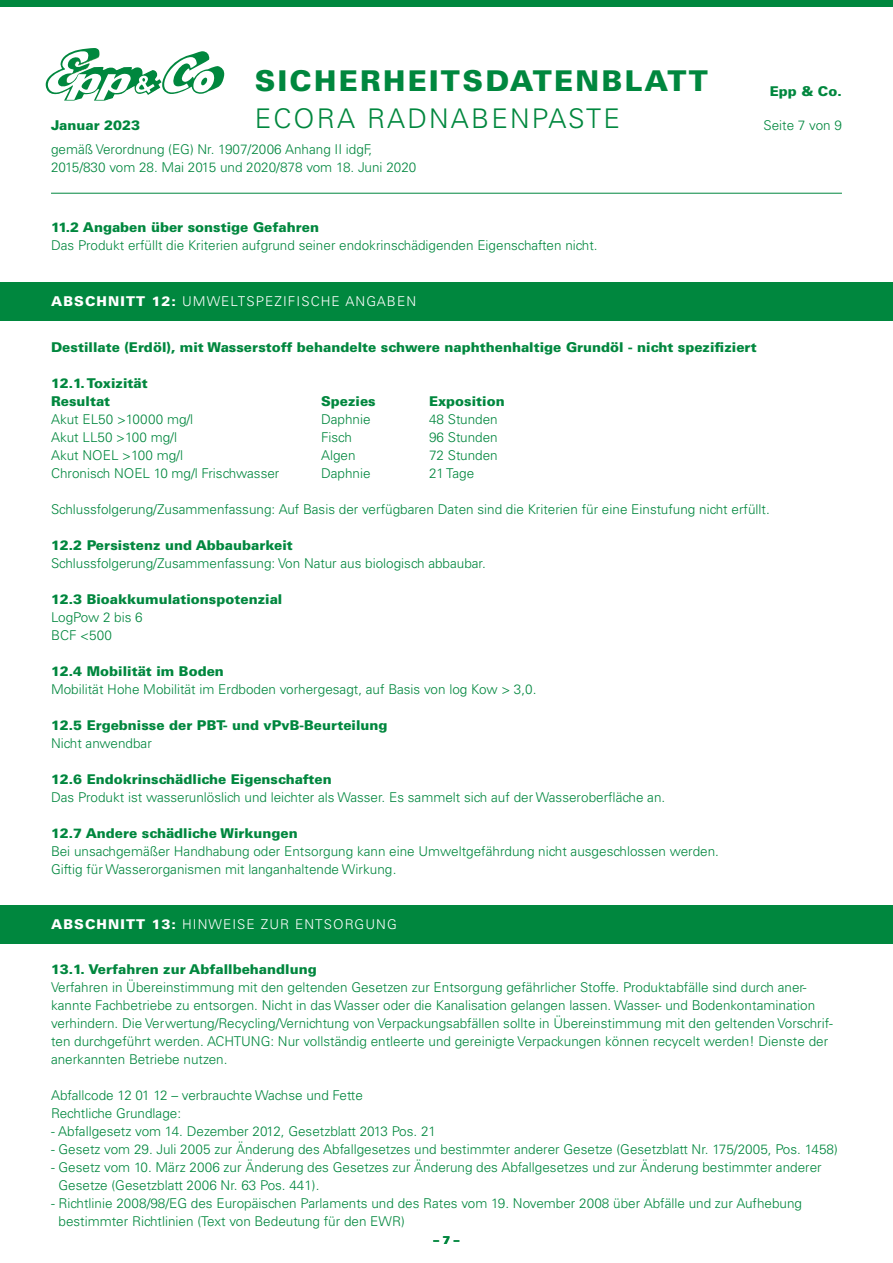
<style>
.page{position:relative;width:893px;height:1263px;background:#fff}
.page>*{position:absolute;margin:0;border:0;box-sizing:border-box;transform-origin:0 0}
.t1{font:900 28.65px "Univers LT";letter-spacing:.08em;color:#00873e}
.t2{font:300 27.15px "Univers LT";letter-spacing:.08em;color:#00873e}
.t3{font:300 13.5px/18px "Univers LT";color:#00873e}
.t4{font:900 13.5px/18px "Univers LT";color:#00873e}
.t5{font:300 13.5px "Univers LT";letter-spacing:.08em;color:#fff}
.t6{font:900 11.25px "Univers LT";color:#00873e}
.s1{font-weight:900}
</style>
<div class="page">
<img style="left:46px;top:48px;width:60px;height:53px">
<svg style="left:47px;top:50px;width:177px;height:50px"></svg>
<div style="left:0;top:0;width:893px;height:7px;background:#00873e"></div>
<hr style="left:51px;top:193px;width:791px;height:1px;background:#00873e">
<div style="left:0;top:283px;width:893px;height:38px;background:#00873e"></div>
<div style="left:0;top:905px;width:893px;height:39px;background:#00873e"></div>
<h1 class="t1" style="left:255px;top:63px;width:455px">SICHERHEITSDATENBLATT</h1>
<p class="t4" style="left:770px;top:82px;width:74px">Epp &amp; Co.</p>
<h2 class="t2" style="left:255px;top:102px;width:367px">ECORA RADNABENPASTE</h2>
<p class="t4" style="left:51px;top:116px;width:91px">Januar 2023</p>
<p class="t3" style="left:763px;top:116px;width:80px">Seite 7 von 9</p>
<p class="t3" style="left:51px;top:140px;width:367px">gemäß Verordnung (EG) Nr. 1907/2006 Anhang II idgF,<br>2015/830 vom 28. Mai 2015 und 2020/878 vom 18. Juni 2020</p>
<p class="t4" style="left:51px;top:218px;width:270px">11.2 Angaben über sonstige Gefahren</p>
<p class="t3" style="left:51px;top:236px;width:548px">Das Produkt erfüllt die Kriterien aufgrund seiner endokrinschädigenden Eigenschaften nicht.</p>
<p class="t5" style="left:51px;top:293px;width:367px"><span class="s1">ABSCHNITT 12:</span> UMWELTSPEZIFISCHE ANGABEN</p>
<p class="t4" style="left:51px;top:338px;width:707px">Destillate (Erdöl), mit Wasserstoff behandelte schwere naphthenhaltige Grundöl - nicht spezifiziert</p>
<p class="t4" style="left:51px;top:374px;width:98px">12.1. Toxizität<br>Resultat</p>
<p class="t4" style="left:321px;top:392px;width:56px">Spezies</p>
<p class="t4" style="left:429px;top:392px;width:77px">Exposition</p>
<p class="t3" style="left:51px;top:410px;width:144px">Akut EL50 &gt;10000 mg/l</p>
<p class="t3" style="left:321px;top:410px;width:51px">Daphnie</p>
<p class="t3" style="left:429px;top:410px;width:70px">48 Stunden</p>
<p class="t3" style="left:51px;top:428px;width:127px">Akut LL50 &gt;100 mg/l</p>
<p class="t3" style="left:321px;top:428px;width:32px">Fisch</p>
<p class="t3" style="left:429px;top:428px;width:70px">96 Stunden</p>
<p class="t3" style="left:51px;top:446px;width:133px">Akut NOEL &gt;100 mg/l</p>
<p class="t3" style="left:321px;top:446px;width:36px">Algen</p>
<p class="t3" style="left:429px;top:446px;width:70px">72 Stunden</p>
<p class="t3" style="left:51px;top:464px;width:230px">Chronisch NOEL 10 mg/l Frischwasser</p>
<p class="t3" style="left:321px;top:464px;width:51px">Daphnie</p>
<p class="t3" style="left:429px;top:464px;width:47px">21 Tage</p>
<p class="t3" style="left:51px;top:500px;width:720px">Schlussfolgerung/Zusammenfassung: Auf Basis der verfügbaren Daten sind die Kriterien für eine Einstufung nicht erfüllt.</p>
<p class="t4" style="left:51px;top:536px;width:243px">12.2 Persistenz und Abbaubarkeit</p>
<p class="t3" style="left:51px;top:554px;width:436px">Schlussfolgerung/Zusammenfassung: Von Natur aus biologisch abbaubar.</p>
<p class="t4" style="left:51px;top:590px;width:233px">12.3 Bioakkumulationspotenzial</p>
<p class="t3" style="left:51px;top:608px;width:93px">LogPow 2 bis 6<br>BCF &lt;500</p>
<p class="t4" style="left:51px;top:662px;width:174px">12.4 Mobilität im Boden</p>
<p class="t3" style="left:51px;top:680px;width:487px">Mobilität Hohe Mobilität im Erdboden vorhergesagt, auf Basis von log Kow &gt; 3,0.</p>
<p class="t4" style="left:51px;top:716px;width:338px">12.5 Ergebnisse der PBT- und vPvB-Beurteilung</p>
<p class="t3" style="left:51px;top:734px;width:102px">Nicht anwendbar</p>
<p class="t4" style="left:51px;top:770px;width:282px">12.6 Endokrinschädliche Eigenschaften</p>
<p class="t3" style="left:51px;top:788px;width:616px">Das Produkt ist wasserunlöslich und leichter als Wasser. Es sammelt sich auf der Wasseroberfläche an.</p>
<p class="t4" style="left:51px;top:824px;width:248px">12.7 Andere schädliche Wirkungen</p>
<p class="t3" style="left:51px;top:842px;width:669px">Bei unsachgemäßer Handhabung oder Entsorgung kann eine Umweltgefährdung nicht ausgeschlossen werden.<br>Giftig für Wasserorganismen mit langanhaltende Wirkung.</p>
<p class="t5" style="left:51px;top:916px;width:347px"><span class="s1">ABSCHNITT 13:</span> HINWEISE ZUR ENTSORGUNG</p>
<p class="t4" style="left:51px;top:960px;width:267px">13.1. Verfahren zur Abfallbehandlung</p>
<p class="t3" style="left:51px;top:978px;width:783px">Verfahren in Übereinstimmung mit den geltenden Gesetzen zur Entsorgung gefährlicher Stoffe. Produktabfälle sind durch aner&shy;kannte Fachbetriebe zu entsorgen. Nicht in das Wasser oder die Kanalisation gelangen lassen. Wasser- und Bodenkontamination verhindern. Die Verwertung/Recycling/Vernichtung von Verpackungsabfällen sollte in Übereinstimmung mit den geltenden Vorschrif&shy;ten durchgeführt werden. ACHTUNG: Nur vollständig entleerte und gereinigte Verpackungen können recycelt werden! Dienste der anerkannten Betriebe nutzen.</p>
<p class="t3" style="left:51px;top:1086px;width:313px">Abfallcode 12 01 12 – verbrauchte Wachse und Fette<br>Rechtliche Grundlage:</p>
<p class="t3" style="left:51px;top:1122px;width:387px">- Abfallgesetz vom 14. Dezember 2012, Gesetzblatt 2013 Pos. 21</p>
<p class="t3" style="left:51px;top:1140px;width:788px">- Gesetz vom 29. Juli 2005 zur Änderung des Abfallgesetzes und bestimmter anderer Gesetze (Gesetzblatt Nr. 175/2005, Pos. 1458)</p>
<p class="t3" style="left:59px;top:1158px;width:765px;text-indent:-8px">- Gesetz vom 10. März 2006 zur Änderung des Gesetzes zur Änderung des Abfallgesetzes und zur Änderung bestimmter anderer<br>Gesetze (Gesetzblatt 2006 Nr. 63 Pos. 441).</p>
<p class="t3" style="left:59px;top:1194px;width:745px;text-indent:-8px">- Richtlinie 2008/98/EG des Europäischen Parlaments und des Rates vom 19. November 2008 über Abfälle und zur Aufhebung bestimmter Richtlinien (Text von Bedeutung für den EWR)</p>
<p class="t6" style="left:433px;top:1233px;width:28px">– 7 –</p>
</div>
